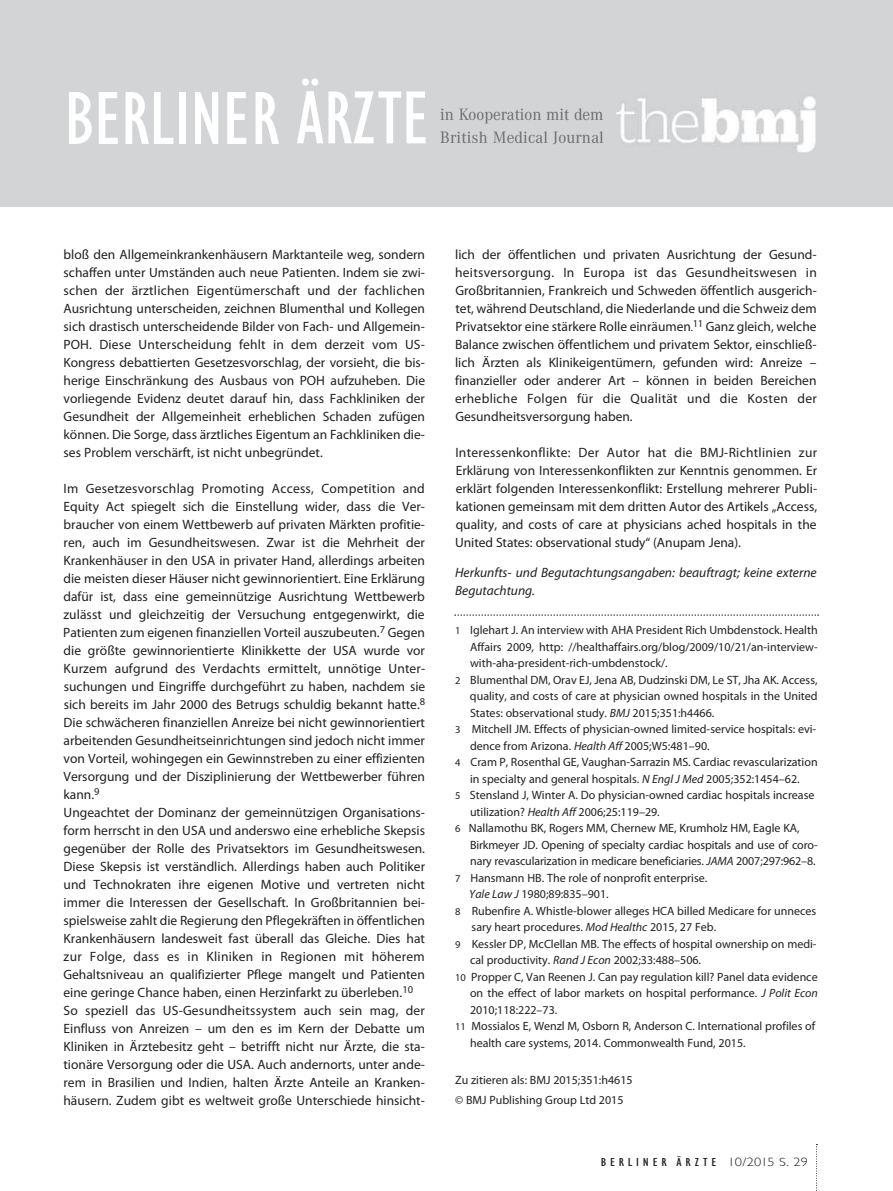
<style>
.page{position:relative;width:893px;height:1191px;background:#fff}
.page>*{position:absolute;margin:0;border:0;box-sizing:border-box;transform-origin:0 0}
.t1{font:condensed 77.7px "Gill Sans";color:#fff}
.t2{font:17.1px/22.5px "Corporate A";letter-spacing:.01em;color:#6c6d70}
.t3{font:13.5px/18px "Myriad Pro";color:#231f20;text-align:justify}
.t4{font:italic 13.5px/18px "Myriad Pro";color:#231f20}
.t5{font:12px/19.5px "Myriad Pro";color:#231f20}
.t6{font:300 12px "Gill Sans";letter-spacing:-.025em;color:#231f20;scale:1.2 1}
.t7{font:condensed 12px "Gill Sans";letter-spacing:.18em;color:#231f20;scale:1.2 1}
.t8{font:condensed 12px "Gill Sans";letter-spacing:.26em;color:#231f20;scale:1.2 1}
.t9{font:condensed 12px "Gill Sans";letter-spacing:.21em;color:#231f20;scale:1.2 1}
.s1{font-size:10.5px}
.s2{font-style:italic}
</style>
<div class="page">
<svg style="left:816px;top:1144px;width:1px;height:47px"></svg>
<svg style="left:454px;top:614px;width:365px;height:2px"></svg>
<p class="t1" style="left:64px;top:76px;width:367px">BERLINER ÄRZTE</p>
<p class="t2" style="left:440px;top:104px;width:165px">in Kooperation mit dem<br>British Medical Journal</p>
<p class="t3" style="left:63px;top:245px;width:363px">bloß den Allgemeinkrankenhäusern Marktanteile weg, sondern schaffen unter Umständen auch neue Patienten. Indem sie zwi&shy;schen der ärztlichen Eigentümerschaft und der fachlichen Ausrichtung unterscheiden, zeichnen Blumenthal und Kollegen sich drastisch unterscheidende Bilder von Fach- und Allgemein-POH. Diese Unterscheidung fehlt in dem derzeit vom US-Kongress debattierten Gesetzesvorschlag, der vorsieht, die bis&shy;herige Einschränkung des Ausbaus von POH aufzuheben. Die vorliegende Evidenz deutet darauf hin, dass Fachkliniken der Gesundheit der Allgemeinheit erheblichen Schaden zufügen können. Die Sorge, dass ärztliches Eigentum an Fachkliniken die&shy;ses Problem verschärft, ist nicht unbegründet.</p>
<p class="t3" style="left:63px;top:479px;width:364px;text-align:left">Im Gesetzesvorschlag Promoting Access, Competition and Equity Act spiegelt sich die Einstellung wider, dass die Ver&shy;braucher von einem Wettbewerb auf privaten Märkten profitie&shy;ren, auch im Gesundheitswesen. Zwar ist die Mehrheit der Krankenhäuser in den USA in privater Hand, allerdings arbeiten die meisten dieser Häuser nicht gewinnorientiert. Eine Erklärung dafür ist, dass eine gemeinnützige Ausrichtung Wettbewerb zulässt und gleichzeitig der Versuchung entgegenwirkt, die Patienten zum eigenen finanziellen Vorteil auszubeuten.<sup>7</sup> Gegen die größte gewinnorientierte Klinikkette der USA wurde vor Kurzem aufgrund des Verdachts ermittelt, unnötige Unter&shy;suchungen und Eingriffe durchgeführt zu haben, nachdem sie sich bereits im Jahr 2000 des Betrugs schuldig bekannt hatte.<sup>8<br></sup>Die schwächeren finanziellen Anreize bei nicht gewinnorientiert arbeitenden Gesundheitseinrichtungen sind jedoch nicht immer von Vorteil, wohingegen ein Gewinnstreben zu einer effizienten Versorgung und der Disziplinierung der Wettbewerber führen kann.<sup>9<br></sup>Ungeachtet der Dominanz der gemeinnützigen Organisations&shy;form herrscht in den USA und anderswo eine erhebliche Skepsis gegenüber der Rolle des Privatsektors im Gesundheitswesen.<br>Diese Skepsis ist verständlich. Allerdings haben auch Politiker und Technokraten ihre eigenen Motive und vertreten nicht immer die Interessen der Gesellschaft. In Großbritannien bei&shy;spielsweise zahlt die Regierung den Pflegekräften in öffentlichen Krankenhäusern landesweit fast überall das Gleiche. Dies hat zur Folge, dass es in Kliniken in Regionen mit höherem Gehaltsniveau an qualifizierter Pflege mangelt und Patienten eine geringe Chance haben, einen Herzinfarkt zu überleben.<sup>10<br></sup>So speziell das US-Gesundheitssystem auch sein mag, der Einfluss von Anreizen – um den es im Kern der Debatte um Kliniken in Ärztebesitz geht – betrifft nicht nur Ärzte, die sta&shy;tionäre Versorgung oder die USA. Auch andernorts, unter ande&shy;rem in Brasilien und Indien, halten Ärzte Anteile an Kranken&shy;häusern. Zudem gibt es weltweit große Unterschiede hinsicht-</p>
<p class="t3" style="left:455px;top:245px;width:363px">lich der öffentlichen und privaten Ausrichtung der Gesund&shy;heitsversorgung. In Europa ist das Gesundheitswesen in Großbritannien, Frankreich und Schweden öffentlich ausgerich&shy;tet, während Deutschland, die Niederlande und die Schweiz dem Privatsektor eine stärkere Rolle einräumen<span class="s1">.</span><sup>11</sup> Ganz gleich, welche Balance zwischen öffentlichem und privatem Sektor, einschließ&shy;lich Ärzten als Klinikeigentümern, gefunden wird: Anreize – finanzieller oder anderer Art – können in beiden Bereichen erhebliche Folgen für die Qualität und die Kosten der Gesundheitsversorgung haben.</p>
<p class="t3" style="left:455px;top:443px;width:363px">Interessenkonflikte: Der Autor hat die BMJ-Richtlinien zur Erklärung von Interessenkonflikten zur Kenntnis genommen. Er erklärt folgenden Interessenkonflikt: Erstellung mehrerer Publi&shy;kationen gemeinsam mit dem dritten Autor des Artikels „Access, quality, and costs of care at physicians ached hospitals in the United States: observational study“ (Anupam Jena).</p>
<p class="t4" style="left:455px;top:563px;width:363px">Herkunfts- und Begutachtungsangaben: beauftragt; keine externe<br>Begutachtung.</p>
<p class="t5" style="left:455px;top:620px;width:364px"><span class="s1">1</span> Iglehart J. An interview with AHA President Rich Umbdenstock. Health</p>
<p class="t5" style="left:470px;top:636px;width:349px">Affairs 2009, http: //healthaffairs.org/blog/2009/10/21/an-interview-</p>
<p class="t5" style="left:470px;top:653px;width:199px">with-aha-president-rich-umbdenstock/.</p>
<p class="t5" style="left:455px;top:669px;width:364px"><span class="s1">2</span> Blumenthal DM, Orav EJ, Jena AB, Dudzinski DM, Le ST, Jha AK. Access,</p>
<p class="t5" style="left:470px;top:686px;width:349px">quality, and costs of care at physician owned hospitals in the United</p>
<p class="t5" style="left:470px;top:702px;width:246px">States: observational study. <span class="s2">BMJ</span> 2015;351:h4466.</p>
<p class="t5" style="left:455px;top:719px;width:363px"><span class="s1">3</span> Mitchell JM. Effects of physician-owned limited-service hospitals: evi-</p>
<p class="t5" style="left:470px;top:735px;width:241px">dence from Arizona. <span class="s2">Health Aff</span> 2005;W5:481–90.</p>
<p class="t5" style="left:455px;top:752px;width:364px"><span class="s1">4</span> Cram P, Rosenthal GE, Vaughan-Sarrazin MS. Cardiac revascularization</p>
<p class="t5" style="left:470px;top:768px;width:331px">in specialty and general hospitals. <span class="s2">N Engl J Med</span> 2005;352:1454–62.</p>
<p class="t5" style="left:455px;top:785px;width:361px"><span class="s1">5</span> Stensland J, Winter A. Do physician-owned cardiac hospitals increase</p>
<p class="t5" style="left:470px;top:801px;width:191px">utilization? <span class="s2">Health Aff</span> 2006;25:119–29.</p>
<p class="t5" style="left:455px;top:818px;width:346px"><span class="s1">6</span> Nallamothu BK, Rogers MM, Chernew ME, Krumholz HM, Eagle KA,</p>
<p class="t5" style="left:470px;top:834px;width:349px">Birkmeyer JD. Opening of specialty cardiac hospitals and use of coro-</p>
<p class="t5" style="left:470px;top:851px;width:347px">nary revascularization in medicare beneficiaries. <span class="s2">JAMA</span> 2007;297:962–8.</p>
<p class="t5" style="left:455px;top:867px;width:254px"><span class="s1">7</span> Hansmann HB. The role of nonprofit enterprise.</p>
<p class="t5" style="left:469px;top:884px;width:141px"><span class="s2">Yale Law J</span> 1980;89:835–901.</p>
<p class="t5" style="left:455px;top:900px;width:363px"><span class="s1">8</span> Rubenfire A. Whistle-blower alleges HCA billed Medicare for unneces</p>
<p class="t5" style="left:472px;top:917px;width:246px">sary heart procedures. <span class="s2">Mod Healthc</span> 2015, 27 Feb.</p>
<p class="t5" style="left:455px;top:933px;width:363px"><span class="s1">9</span> Kessler DP, McClellan MB. The effects of hospital ownership on medi-</p>
<p class="t5" style="left:470px;top:950px;width:233px">cal productivity. <span class="s2">Rand J Econ</span> 2002;33:488–506.</p>
<p class="t5" style="left:455px;top:966px;width:364px"><span class="s1">10</span> Propper C, Van Reenen J. Can pay regulation kill? Panel data evidence</p>
<p class="t5" style="left:470px;top:983px;width:349px">on the effect of labor markets on hospital performance. <span class="s2">J Polit Econ</span></p>
<p class="t5" style="left:470px;top:999px;width:89px">2010;118:222–73.</p>
<p class="t5" style="left:455px;top:1016px;width:362px"><span class="s1">11</span> Mossialos E, Wenzl M, Osborn R, Anderson C. International profiles of</p>
<p class="t5" style="left:470px;top:1032px;width:277px">health care systems, 2014. Commonwealth Fund, 2015.</p>
<p class="t5" style="left:455px;top:1070px;width:179px">Zu zitieren als: BMJ 2015;351:h4615 © BMJ Publishing Group Ltd 2015</p>
<p class="t9" style="left:676px;top:1155px;width:35px">ÄRZTE</p>
<p class="t6" style="left:728px;top:1155px;width:68px">10/2015 S. 29</p>
<p class="t7" style="left:624px;top:1156px;width:86px">BERLINER ÄRZTE</p>
<p class="t8" style="left:601px;top:1155px;width:56px">BERLINER</p>
<p class="t6" style="left:734px;top:1153px;width:65px">10/2015 S. 29</p>
</div>
